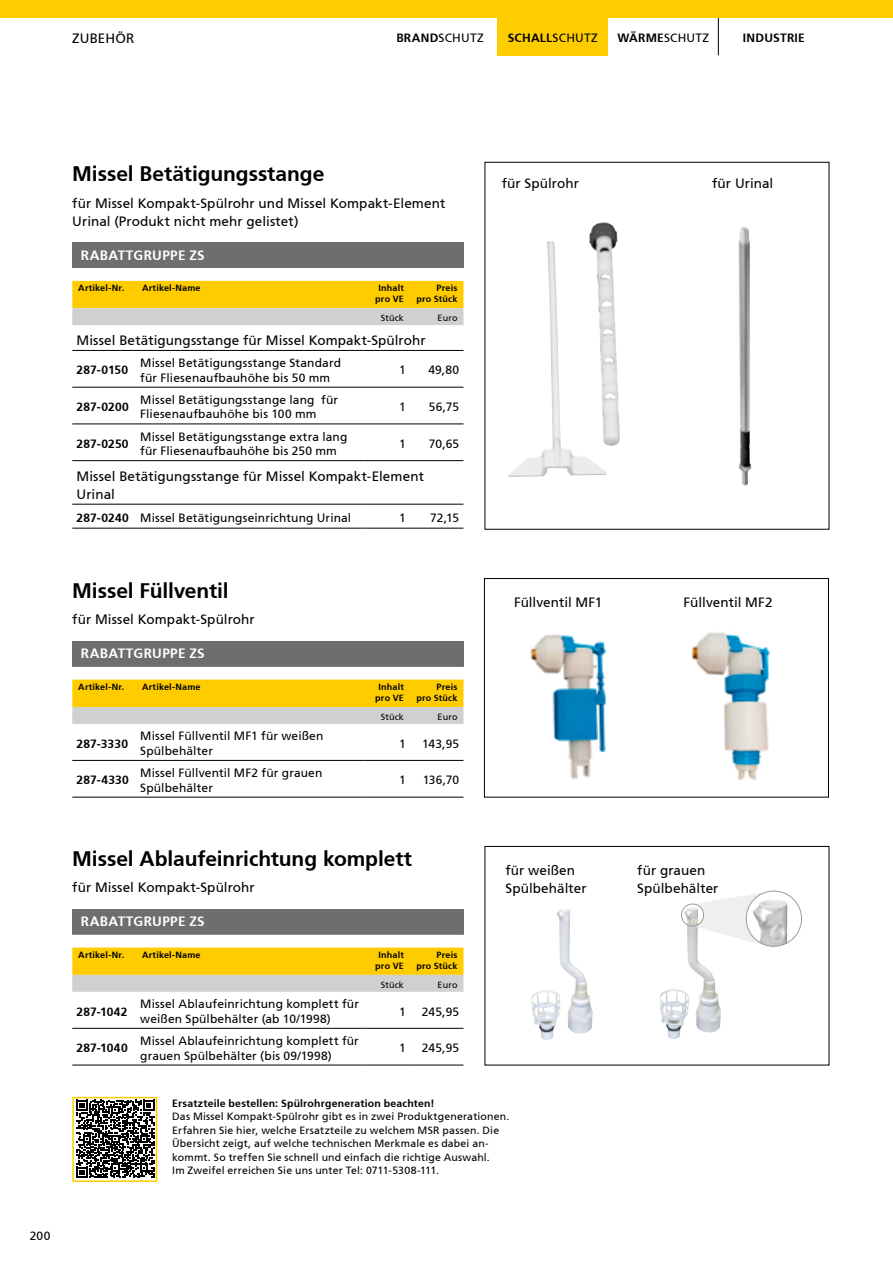
<style>
.page{position:relative;width:893px;height:1263px;background:#fff}
.page>*{position:absolute;margin:0;border:0;box-sizing:border-box;transform-origin:0 0}
.t1{font:700 21px "Frutiger";letter-spacing:-.005em;color:#000}
.t2{font:13.5px/18px "Frutiger";letter-spacing:.005em;color:#000}
.t3{font:700 13.5px "Frutiger";letter-spacing:.025em;color:#fff}
.t4{font:12px/14.4px "Frutiger";letter-spacing:.01em;color:#000}
.t5{font:700 12px "Frutiger";letter-spacing:.02em;color:#000}
.t6{font:10.5px/13.5px "Frutiger";letter-spacing:.015em;color:#000}
.t7{font:700 10.5px "Frutiger";letter-spacing:.02em;color:#000}
.t8{font:700 9px/10.8px "Frutiger";letter-spacing:.025em;color:#000;text-align:center}
.t9{font:9px "Frutiger";letter-spacing:.015em;color:#000}
.s1{font-weight:700}
.s2{font-weight:400}
</style>
<div class="page">
<div style="left:498px;top:0;width:110px;height:55px;background:#fc0"></div>
<hr style="left:718px;top:0;width:1px;height:55px;background:#000">
<div style="left:0;top:0;width:893px;height:17px;background:#fc0"></div>
<div style="left:484px;top:578px;width:345px;height:219px;border:1px solid #000"></div>
<div style="left:485px;top:846px;width:344px;height:219px;border:1px solid #000"></div>
<div style="left:72px;top:641px;width:391px;height:26px;background:#6e6e6e"></div>
<svg style="left:72px;top:679px;width:391px;height:45px;background:#ecce52"></svg>
<hr style="left:136px;top:760px;width:227px;height:1px;background:#000">
<hr style="left:363px;top:760px;width:47px;height:1px;background:#000">
<hr style="left:410px;top:760px;width:53px;height:1px;background:#000">
<hr style="left:136px;top:797px;width:227px;height:1px;background:#000">
<hr style="left:363px;top:797px;width:47px;height:1px;background:#000">
<hr style="left:410px;top:797px;width:53px;height:1px;background:#000">
<hr style="left:72px;top:760px;width:64px;height:1px;background:#000">
<hr style="left:72px;top:797px;width:64px;height:1px;background:#000">
<div style="left:72px;top:909px;width:391px;height:26px;background:#6e6e6e"></div>
<svg style="left:72px;top:947px;width:391px;height:45px;background:#ecce52"></svg>
<hr style="left:136px;top:1028px;width:227px;height:1px;background:#000">
<hr style="left:363px;top:1028px;width:47px;height:1px;background:#000">
<hr style="left:410px;top:1028px;width:53px;height:1px;background:#000">
<hr style="left:136px;top:1065px;width:227px;height:1px;background:#000">
<hr style="left:363px;top:1065px;width:47px;height:1px;background:#000">
<hr style="left:410px;top:1065px;width:53px;height:1px;background:#000">
<hr style="left:72px;top:1028px;width:64px;height:1px;background:#000">
<hr style="left:72px;top:1065px;width:64px;height:1px;background:#000">
<img style="left:691px;top:632px;width:80px;height:148px">
<img style="left:530px;top:634px;width:76px;height:145px">
<img style="left:660px;top:907px;width:61px;height:132px">
<img style="left:531px;top:909px;width:62px;height:131px">
<div style="left:72px;top:243px;width:391px;height:25px;background:#6e6e6e"></div>
<svg style="left:72px;top:280px;width:391px;height:45px;background:#edce53"></svg>
<hr style="left:72px;top:350px;width:64px;height:1px;background:#000">
<hr style="left:136px;top:350px;width:227px;height:1px;background:#000">
<hr style="left:72px;top:460px;width:64px;height:1px;background:#000">
<hr style="left:136px;top:460px;width:227px;height:1px;background:#000">
<hr style="left:363px;top:460px;width:47px;height:1px;background:#000">
<hr style="left:410px;top:460px;width:53px;height:1px;background:#000">
<hr style="left:72px;top:504px;width:64px;height:1px;background:#000">
<hr style="left:136px;top:504px;width:227px;height:1px;background:#000">
<hr style="left:363px;top:528px;width:47px;height:1px;background:#000">
<hr style="left:410px;top:528px;width:53px;height:1px;background:#000">
<hr style="left:363px;top:350px;width:47px;height:1px;background:#000">
<hr style="left:410px;top:350px;width:53px;height:1px;background:#000">
<hr style="left:136px;top:387px;width:227px;height:1px;background:#000">
<hr style="left:363px;top:387px;width:47px;height:1px;background:#000">
<hr style="left:410px;top:387px;width:53px;height:1px;background:#000">
<hr style="left:136px;top:424px;width:227px;height:1px;background:#000">
<hr style="left:363px;top:424px;width:47px;height:1px;background:#000">
<hr style="left:410px;top:424px;width:53px;height:1px;background:#000">
<hr style="left:363px;top:504px;width:47px;height:1px;background:#000">
<hr style="left:410px;top:504px;width:53px;height:1px;background:#000">
<hr style="left:136px;top:528px;width:227px;height:1px;background:#000">
<hr style="left:72px;top:387px;width:64px;height:1px;background:#000">
<hr style="left:72px;top:424px;width:64px;height:1px;background:#000">
<hr style="left:72px;top:528px;width:64px;height:1px;background:#000">
<img style="left:508px;top:222px;width:112px;height:255px">
<img style="left:738px;top:227px;width:13px;height:259px">
<svg style="left:695px;top:892px;width:80px;height:56px"></svg>
<svg style="left:681px;top:904px;width:23px;height:22px"></svg>
<img style="left:684px;top:907px;width:14px;height:19px">
<div style="left:681px;top:903px;width:23px;height:23px;border:1px solid #9c9c9d;border-radius:50%"></div>
<div style="left:746px;top:891px;width:56px;height:55px;background:#fff;border-radius:50%"></div>
<img style="left:753px;top:899px;width:34px;height:47px">
<div style="left:746px;top:890px;width:56px;height:57px;border:1px solid #9c9c9d;border-radius:50%"></div>
<svg style="left:76px;top:1100px;width:78px;height:78px"></svg>
<div style="left:72px;top:1097px;width:85px;height:85px;border:2px solid #fc0"></div>
<p class="t2" style="left:72px;top:30px;width:64px">ZUBEHÖR</p>
<p class="t4" style="left:396px;top:31px;width:89px"><span class="s1">BRAND</span>SCHUTZ</p>
<p class="t5" style="left:508px;top:31px;width:92px">SCHALL<span class="s2">SCHUTZ</span></p>
<p class="t4" style="left:617px;top:31px;width:93px"><span class="s1">WÄRME</span>SCHUTZ</p>
<p class="t5" style="left:743px;top:31px;width:63px">INDUSTRIE</p>
<h1 class="t1" style="left:72px;top:162px;width:254px">Missel Betätigungsstange</h1>
<p class="t2" style="left:72px;top:194px;width:375px">für Missel Kompakt-Spülrohr und Missel Kompakt-Element<br>Urinal (Produkt nicht mehr gelistet)</p>
<p class="t3" style="left:81px;top:247px;width:126px">RABATTGRUPPE ZS</p>
<p class="t8" style="left:78px;top:283px;width:47px">Artikel-Nr.</p>
<p class="t8" style="left:142px;top:283px;width:60px">Artikel-Name</p>
<p class="t8" style="left:375px;top:283px;width:30px">Inhalt pro VE</p>
<p class="t8" style="left:416px;top:283px;width:43px;text-align:right">Preis<br>pro Stück</p>
<p class="t9" style="left:381px;top:312px;width:25px">Stück</p>
<p class="t9" style="left:438px;top:312px;width:21px">Euro</p>
<p class="t2" style="left:77px;top:331px;width:351px">Missel Betätigungsstange für Missel Kompakt-Spülrohr</p>
<p class="t5" style="left:77px;top:363px;width:53px">287-0150</p>
<p class="t4" style="left:140px;top:356px;width:202px">Missel Betätigungsstange Standard für Fliesenaufbauhöhe bis 50 mm</p>
<p class="t4" style="left:399px;top:363px;width:8px">1</p>
<p class="t4" style="left:428px;top:363px;width:32px">49,80</p>
<p class="t5" style="left:77px;top:400px;width:54px">287-0200</p>
<p class="t4" style="left:140px;top:393px;width:199px">Missel Betätigungsstange lang für<br>Fliesenaufbauhöhe bis 100 mm</p>
<p class="t4" style="left:399px;top:400px;width:8px">1</p>
<p class="t4" style="left:429px;top:400px;width:32px">56,75</p>
<p class="t5" style="left:77px;top:437px;width:54px">287-0250</p>
<p class="t4" style="left:140px;top:429px;width:209px">Missel Betätigungsstange extra lang für Fliesenaufbauhöhe bis 250 mm</p>
<p class="t4" style="left:399px;top:437px;width:8px">1</p>
<p class="t4" style="left:429px;top:437px;width:32px">70,65</p>
<p class="t2" style="left:77px;top:467px;width:349px">Missel Betätigungsstange für Missel Kompakt-Element<br>Urinal</p>
<p class="t4" style="left:77px;top:510px;width:276px"><span class="s1">287-0240</span> Missel Betätigungseinrichtung Urinal</p>
<p class="t4" style="left:399px;top:510px;width:8px">1</p>
<p class="t4" style="left:430px;top:510px;width:31px">72,15</p>
<p class="t2" style="left:502px;top:174px;width:79px">für Spülrohr</p>
<p class="t2" style="left:712px;top:174px;width:63px">für Urinal</p>
<h1 class="t1" style="left:72px;top:578px;width:158px">Missel Füllventil</h1>
<p class="t2" style="left:72px;top:611px;width:184px">für Missel Kompakt-Spülrohr</p>
<p class="t3" style="left:81px;top:646px;width:126px">RABATTGRUPPE ZS</p>
<p class="t8" style="left:78px;top:682px;width:47px">Artikel-Nr.</p>
<p class="t8" style="left:142px;top:682px;width:60px">Artikel-Name</p>
<p class="t8" style="left:375px;top:682px;width:30px">Inhalt pro VE</p>
<p class="t8" style="left:416px;top:682px;width:43px;text-align:right">Preis<br>pro Stück</p>
<p class="t9" style="left:381px;top:711px;width:25px">Stück</p>
<p class="t9" style="left:438px;top:711px;width:21px">Euro</p>
<p class="t5" style="left:77px;top:736px;width:53px">287-3330</p>
<p class="t4" style="left:140px;top:729px;width:185px">Missel Füllventil MF1 für weißen<br>Spülbehälter</p>
<p class="t4" style="left:399px;top:736px;width:8px">1</p>
<p class="t4" style="left:422px;top:736px;width:39px">143,95</p>
<p class="t5" style="left:77px;top:773px;width:54px">287-4330</p>
<p class="t4" style="left:140px;top:766px;width:184px">Missel Füllventil MF2 für grauen<br>Spülbehälter</p>
<p class="t4" style="left:399px;top:773px;width:8px">1</p>
<p class="t4" style="left:423px;top:773px;width:38px">136,70</p>
<h1 class="t1" style="left:72px;top:846px;width:341px">Missel Ablaufeinrichtung komplett</h1>
<p class="t2" style="left:72px;top:879px;width:184px">für Missel Kompakt-Spülrohr</p>
<p class="t3" style="left:81px;top:914px;width:126px">RABATTGRUPPE ZS</p>
<p class="t8" style="left:78px;top:949px;width:47px">Artikel-Nr.</p>
<p class="t8" style="left:142px;top:949px;width:60px">Artikel-Name</p>
<p class="t8" style="left:375px;top:949px;width:30px">Inhalt pro VE</p>
<p class="t8" style="left:416px;top:949px;width:43px;text-align:right">Preis<br>pro Stück</p>
<p class="t9" style="left:381px;top:979px;width:25px">Stück</p>
<p class="t9" style="left:438px;top:979px;width:21px">Euro</p>
<p class="t5" style="left:77px;top:1004px;width:53px">287-1042</p>
<p class="t4" style="left:140px;top:997px;width:220px">Missel Ablaufeinrichtung komplett für weißen Spülbehälter (ab 10/1998)</p>
<p class="t4" style="left:399px;top:1004px;width:8px">1</p>
<p class="t4" style="left:422px;top:1004px;width:39px">245,95</p>
<p class="t5" style="left:77px;top:1041px;width:53px">287-1040</p>
<p class="t4" style="left:140px;top:1034px;width:220px">Missel Ablaufeinrichtung komplett für grauen Spülbehälter (bis 09/1998)</p>
<p class="t4" style="left:399px;top:1041px;width:8px">1</p>
<p class="t4" style="left:422px;top:1041px;width:39px">245,95</p>
<p class="t2" style="left:514px;top:593px;width:90px">Füllventil MF1</p>
<p class="t2" style="left:684px;top:593px;width:90px">Füllventil MF2</p>
<p class="t2" style="left:505px;top:861px;width:83px">für weißen<br>Spülbehälter</p>
<p class="t2" style="left:637px;top:861px;width:83px">für grauen<br>Spülbehälter</p>
<p class="t7" style="left:172px;top:1097px;width:264px">Ersatzteile bestellen: Spülrohrgeneration beachten!</p>
<p class="t6" style="left:172px;top:1110px;width:339px">Das Missel Kompakt-Spülrohr gibt es in zwei Produktgenerationen.<br>Erfahren Sie hier, welche Ersatzteile zu welchem MSR passen. Die Übersicht zeigt, auf welche technischen Merkmale es dabei an&shy;kommt. So treffen Sie schnell und einfach die richtige Auswahl.<br>Im Zweifel erreichen Sie uns unter Tel: 0711-5308-111.</p>
<p class="t4" style="left:30px;top:1229px;width:22px">200</p>
</div>
